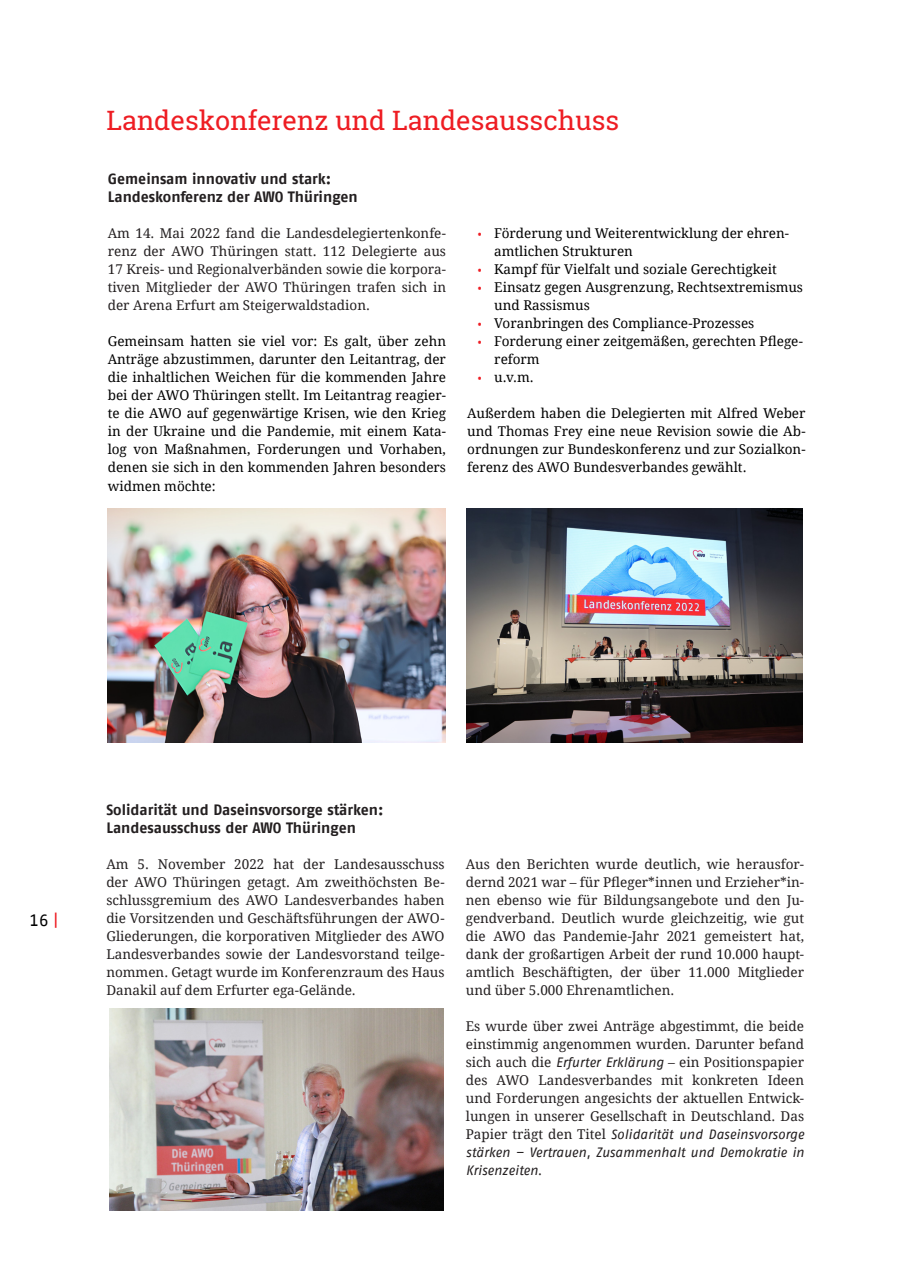
<style>
.page{position:relative;width:902px;height:1272px;background:#fff}
.page>*{position:absolute;margin:0;border:0;box-sizing:border-box;transform-origin:0 0}
.t1{font:27px "Roboto Slab";color:#ee1d23}
.t2{font:16.5px "AWO Fago Office";color:#000}
.Bildunterschrift{font:700 15px "AWO Fago Office";color:#231f20}
.Bildunterschrift-2{font:13.5px/18px "Droid Serif";color:#231f20;text-align:justify}
.Bildunterschrift-3{font:13.5px/18px "Droid Serif";color:#000}
.s1{font-size:10.65px;color:#ee1d23}
.s2{color:#ee1d23}
.s3{font-family:"AWO Fago Office";font-style:italic}
</style>
<div class="page">
<img style="left:466px;top:508px;width:336px;height:234px">
<img style="left:108px;top:508px;width:337px;height:234px">
<img style="left:109px;top:1008px;width:335px;height:202px">
<p class="t1" style="left:106px;top:102px;width:514px">Landeskonferenz und Landesausschuss</p>
<p class="Bildunterschrift" style="left:108px;top:170px;width:225px">Gemeinsam innovativ und stark:</p>
<p class="Bildunterschrift" style="left:108px;top:188px;width:251px">Landeskonferenz der AWO Thüringen</p>
<p class="Bildunterschrift-2" style="left:108px;top:225px;width:340px">Am 14. Mai 2022 fand die Landesdelegiertenkonfe&shy;renz der AWO Thüringen statt. 112 Delegierte aus 17 Kreis- und Regionalverbänden sowie die korpora&shy;tiven Mitglieder der AWO Thüringen trafen sich in der Arena Erfurt am Steigerwaldstadion.</p>
<p class="Bildunterschrift-3" style="left:108px;top:333px;width:340px;text-align:justify">Gemeinsam hatten sie viel vor: Es galt, über zehn Anträge abzustimmen, darunter den Leitantrag, der die inhaltlichen Weichen für die kommenden Jahre bei der AWO Thüringen stellt. Im Leitantrag reagier&shy;te die AWO auf gegenwärtige Krisen, wie den Krieg in der Ukraine und die Pandemie, mit einem Kata&shy;log von Maßnahmen, Forderungen und Vorhaben, denen sie sich in den kommenden Jahren besonders widmen möchte:</p>
<p class="Bildunterschrift-3" style="left:494px;top:225px;width:296px;text-indent:-16px"><span class="s1">•</span> Förderung und Weiterentwicklung der ehren&shy;amtlichen Strukturen</p>
<p class="Bildunterschrift-3" style="left:478px;top:261px;width:300px"><span class="s1">•</span> Kampf für Vielfalt und soziale Gerechtigkeit</p>
<p class="Bildunterschrift-3" style="left:494px;top:279px;width:310px;text-indent:-16px"><span class="s1">•</span> Einsatz gegen Ausgrenzung, Rechtsextremismus und Rassismus</p>
<p class="Bildunterschrift-3" style="left:478px;top:315px;width:278px"><span class="s1">•</span> Voranbringen des Compliance-Prozesses</p>
<p class="Bildunterschrift-3" style="left:494px;top:333px;width:310px;text-indent:-16px"><span class="s1">•</span> Forderung einer zeitgemäßen, gerechten Pflege&shy;reform</p>
<p class="Bildunterschrift-3" style="left:478px;top:369px;width:57px"><span class="s1">•</span> u.v.m.</p>
<p class="Bildunterschrift-3" style="left:467px;top:405px;width:340px;text-align:justify">Außerdem haben die Delegierten mit Alfred Weber und Thomas Frey eine neue Revision sowie die Ab&shy;ordnungen zur Bundeskonferenz und zur Sozialkon&shy;ferenz des AWO Bundesverbandes gewählt.</p>
<p class="t2" style="left:30px;top:911px;width:30px">16 <span class="s2">|</span></p>
<p class="Bildunterschrift" style="left:106px;top:800px;width:278px">Solidarität und Daseinsvorsorge stärken:</p>
<p class="Bildunterschrift" style="left:106px;top:818px;width:251px">Landesausschuss der AWO Thüringen</p>
<p class="Bildunterschrift-2" style="left:106px;top:855px;width:340px">Am 5. November 2022 hat der Landesausschuss der AWO Thüringen getagt. Am zweithöchsten Be&shy;schlussgremium des AWO Landesverbandes haben die Vorsitzenden und Geschäftsführungen der AWO-Gliederungen, die korporativen Mitglieder des AWO Landesverbandes sowie der Landesvorstand teilge&shy;nommen. Getagt wurde im Konferenzraum des Haus Danakil auf dem Erfurter ega-Gelände.</p>
<p class="Bildunterschrift-2" style="left:466px;top:855px;width:340px">Aus den Berichten wurde deutlich, wie herausfor&shy;dernd 2021 war – für Pfleger*innen und Erzieher*in&shy;nen ebenso wie für Bildungsangebote und den Ju&shy;gendverband. Deutlich wurde gleichzeitig, wie gut die AWO das Pandemie-Jahr 2021 gemeistert hat, dank der großartigen Arbeit der rund 10.000 haupt&shy;amtlich Beschäftigten, der über 11.000 Mitglieder und über 5.000 Ehrenamtlichen.</p>
<p class="Bildunterschrift-2" style="left:466px;top:1017px;width:340px">Es wurde über zwei Anträge abgestimmt, die beide einstimmig angenommen wurden. Darunter befand sich auch die <span class="s3">Erfurter Erklärung</span> – ein Positionspapier des AWO Landesverbandes mit konkreten Ideen und Forderungen angesichts der aktuellen Entwick&shy;lungen in unserer Gesellschaft in Deutschland. Das Papier trägt den Titel <span class="s3">Solidarität und Daseinsvorsorge stärken – Vertrauen, Zusammenhalt und Demokratie in Krisenzeiten</span>.</p>
</div>
